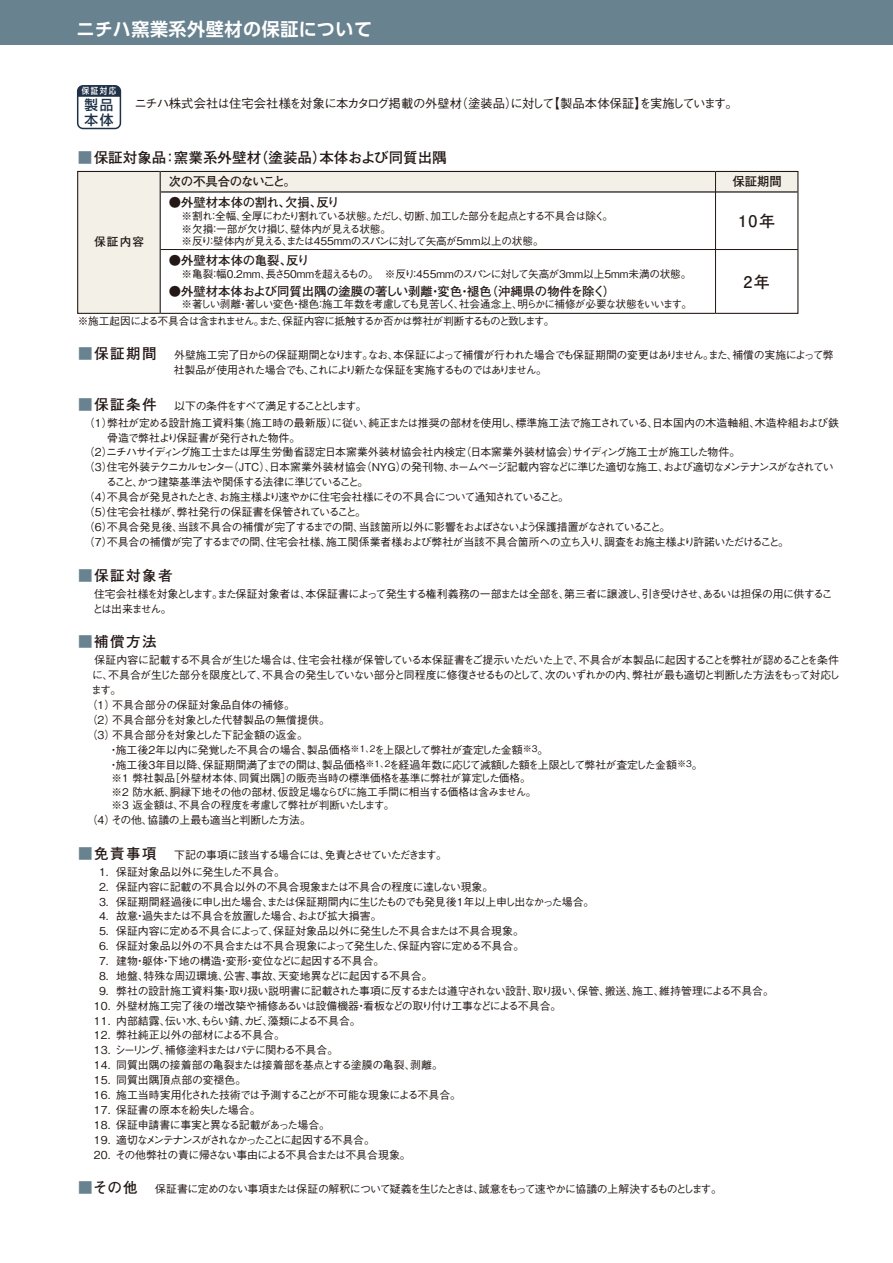
<style>
.page{position:relative;width:893px;height:1263px;background:#fff}
.page>*{position:absolute;margin:0;border:0;box-sizing:border-box;transform-origin:0 0}
.t1{font:18px "UD Shin Go Pro De Bold 90 msp RKSJ H";letter-spacing:.03em;color:#fff}
.t2{font:16.05px "Futo Go B101 Pro Bold 90 msp RKSJ H";color:#231815}
.t3{font:14.55px "Futo Go B101 Pro Bold 90 msp RKSJ H";color:#231815}
.t4{font:13.65px/15.1px "Shin Go Pro Medium 90 msp RKSJ H";color:#1e3147}
.t5{font:12.3px "Futo Go B101 Pro Bold 90 msp RKSJ H";letter-spacing:-.01em;color:#231815}
.t6{font:12.3px "Gothic BBB Pro Medium 90 msp RKSJ H";letter-spacing:-.035em;color:#231815}
.t7{font:11.7px "Futo Go B101 Pro Bold 90 msp RKSJ H";color:#231815}
.t8{font:10.95px/14.9px "Gothic BBB Pro Medium 90 msp RKSJ H";letter-spacing:-.05em;color:#231815}
.t9{font:10.95px/14.9px "Gothic BBB Pro Medium 90 msp RKSJ H";letter-spacing:-.085em;color:#231815}
.t10{font:10.95px "Gothic BBB Pro Medium 90 msp RKSJ H";letter-spacing:-.03em;color:#231815}
.t11{font:10.95px "Gothic BBB Pro Medium 90 msp RKSJ H";color:#231815}
.t12{font:10.95px "Gothic BBB Pro Medium 90 msp RKSJ H";letter-spacing:-.095em;color:#231815}
.t13{font:10.95px/17px "Gothic BBB Pro Medium 90 msp RKSJ H";letter-spacing:-.025em;color:#231815}
.t14{font:10.95px "Gothic BBB Pro Medium 90 msp RKSJ H";letter-spacing:-.015em;color:#231815}
.t15{font:10.95px "Gothic BBB Pro Medium 90 msp RKSJ H";letter-spacing:-.08em;color:#231815}
.t16{font:10.95px "Gothic BBB Pro Medium 90 msp RKSJ H";letter-spacing:-.005em;color:#231815}
.t17{font:10.95px "Gothic BBB Pro Medium 90 msp RKSJ H";letter-spacing:-.02em;color:#231815}
.t18{font:10.95px "Gothic BBB Pro Medium 90 msp RKSJ H";letter-spacing:-.11em;color:#231815}
.t19{font:10.95px "Gothic BBB Pro Medium 90 msp RKSJ H";letter-spacing:-.145em;color:#231815}
.t20{font:10.95px "Gothic BBB Pro Medium 90 msp RKSJ H";letter-spacing:-.075em;color:#231815}
.t21{font:10.65px/13.5px "Gothic BBB Pro Medium 90 msp RKSJ H";letter-spacing:-.03em;color:#231815}
.t22{font:10.65px/12.8px "Gothic BBB Pro Medium 90 msp RKSJ H";letter-spacing:-.08em;color:#231815}
.t23{font:10.65px "Gothic BBB Pro Medium 90 msp RKSJ H";letter-spacing:-.085em;color:#231815}
.t24{font:10.65px "Gothic BBB Pro Medium 90 msp RKSJ H";letter-spacing:-.075em;color:#231815}
.t25{font:8.7px "Shin Go Pro Medium 90 msp RKSJ H";color:#fff;scale:.86 1}
.s1{color:#69828f}
.s2{font-family:"Futo Go B101 Pro Bold 90 msp RKSJ H";font-size:14.55px;color:#69828f}
.s3{font-family:"Futo Go B101 Pro Bold 90 msp RKSJ H";font-size:14.55px}
.s4{font-size:9px}
</style>
<div class="page">
<div style="left:78px;top:171px;width:720px;height:21px;background:#f3f0e8"></div>
<div style="left:78px;top:171px;width:82px;height:142px;background:#f3f0e8"></div>
<div style="left:77px;top:171px;width:721px;height:143px;border:1px solid #231815"></div>
<hr style="left:160px;top:171px;width:1px;height:142px;background:#231815">
<hr style="left:160px;top:191px;width:638px;height:2px;background:#231815">
<hr style="left:715px;top:171px;width:1px;height:142px;background:#231815">
<hr style="left:160px;top:249px;width:638px;height:1px;background:#231815">
<div style="left:77px;top:85px;width:44px;height:44px;border:2px solid #1e3147;border-radius:5px"></div>
<svg style="left:78px;top:86px;width:42px;height:11px"></svg>
<div style="left:0;top:0;width:893px;height:45px;background:#69828f"></div>
<h1 class="t1" style="left:76px;top:23px;width:297px">ニチハ窯業系外壁材の保証について</h1>
<p class="t25" style="left:82px;top:88px;width:42px">保証対応</p>
<p class="t4" style="left:85px;top:99px;width:30px">製品本体</p>
<p class="t6" style="left:134px;top:99px;width:605px">ニチハ株式会社は住宅会社様を対象に本カタログ掲載の外壁材（塗装品）に対して【製品本体保証】を実施しています。</p>
<h3 class="t3" style="left:78px;top:152px;width:371px"><span class="s1">■</span>保証対象品：窯業系外壁材（塗装品）本体および同質出隅</h3>
<p class="t5" style="left:169px;top:177px;width:129px">次の不具合のないこと。</p>
<p class="t5" style="left:732px;top:177px;width:51px">保証期間</p>
<p class="t5" style="left:169px;top:198px;width:172px">●外壁材本体の割れ、欠損、反り</p>
<p class="t22" style="left:182px;top:211px;width:433px">※割れ：全幅、全厚にわたり割れている状態。ただし、切断、加工した部分を起点とする不具合は除く。※欠損：一部が欠け損じ、壁体内が見える状態。</p>
<h2 class="t2" style="left:738px;top:215px;width:39px">10年</h2>
<p class="t7" style="left:94px;top:238px;width:52px">保証内容</p>
<p class="t21" style="left:182px;top:235px;width:364px">※反り：壁体内が見える、または455mmのスパンに対して矢高が5mm以上の状態。</p>
<p class="t5" style="left:169px;top:256px;width:142px">●外壁材本体の亀裂、反り</p>
<p class="t21" style="left:182px;top:268px;width:511px">※亀裂：幅0.2mm、長さ50mmを超えるもの。　※反り：455ｍｍのスパンに対して矢高が3mm以上5mm未満の状態。</p>
<p class="t5" style="left:169px;top:286px;width:448px">●外壁材本体および同質出隅の塗膜の著しい剥離・変色・褪色（沖縄県の物件を除く）</p>
<p class="t23" style="left:182px;top:300px;width:512px">※著しい剥離・著しい変色・褪色：施工年数を考慮しても見苦しく、社会通念上、明らかに補修が必要な状態をいいます。</p>
<h2 class="t2" style="left:743px;top:276px;width:28px">2年</h2>
<p class="t24" style="left:78px;top:317px;width:478px">※施工起因による不具合は含まれません。また、保証内容に抵触するか否かは弊社が判断するものと致します。</p>
<p class="t9" style="left:174px;top:349px;width:662px;text-indent:-96px"><span class="s2">■</span> <span class="s3">保証期間　</span>外壁施工完了日からの保証期間となります。なお、本保証によって補償が行われた場合でも保証期間の変更はありません。また、補償の実施によって弊社製品が使用された場合でも、これにより新たな保証を実施するものではありません。</p>
<p class="t13" style="left:84px;top:399px;width:757px;text-indent:-6px"><span class="s2">■</span> <span class="s3">保証条件　</span>以下の条件をすべて満足することとします。<br>（1）弊社が定める設計施工資料集（施工時の最新版）に従い、純正または推奨の部材を使用し、標準施工法で施工されている、日本国内の木造軸組、木造枠組および鉄</p>
<p class="t20" style="left:107px;top:433px;width:195px">骨造で弊社より保証書が発行された物件。</p>
<p class="t11" style="left:84px;top:448px;width:658px">（2）ニチハサイディング施工士または厚生労働省認定日本窯業外装材協会社内検定（日本窯業外装材協会）サイディング施工士が施工した物件。</p>
<p class="t9" style="left:84px;top:461px;width:751px">（3）住宅外装テクニカルセンター（JTC）、日本窯業外装材協会（NYG）の発刊物、ホームページ記載内容などに準じた適切な施工、および適切なメンテナンスがなされてい</p>
<p class="t8" style="left:106px;top:476px;width:264px">ること、かつ建築基準法や関係する法律に準じていること。</p>
<p class="t15" style="left:84px;top:493px;width:487px">（4）不具合が発見されたとき、お施主様より速やかに住宅会社様にその不具合について通知されていること。</p>
<p class="t10" style="left:84px;top:508px;width:284px">（5）住宅会社様が、弊社発行の保証書を保管されていること。</p>
<p class="t8" style="left:84px;top:521px;width:588px">（6）不具合発見後、当該不具合の補償が完了するまでの間、当該箇所以外に影響をおよぼさないよう保護措置がなされていること。</p>
<p class="t10" style="left:84px;top:537px;width:707px">（7）不具合の補償が完了するまでの間、住宅会社様、施工関係業者様および弊社が当該不具合箇所への立ち入り、調査をお施主様より許諾いただけること。</p>
<h3 class="t3" style="left:78px;top:570px;width:96px"><span class="s1">■</span>保証対象者</h3>
<p class="t8" style="left:92px;top:588px;width:742px">住宅会社様を対象とします。また保証対象者は、本保証書によって発生する権利義務の一部または全部を、第三者に譲渡し、引き受けさせ、あるいは担保の用に供することは出来ません。</p>
<h3 class="t3" style="left:78px;top:636px;width:80px"><span class="s1">■</span>補償方法</h3>
<p class="t8" style="left:95px;top:654px;width:746px">保証内容に記載する不具合が生じた場合は、住宅会社様が保管している本保証書をご提示いただいた上で、不具合が本製品に起因することを弊社が認めることを条件</p>
<p class="t12" style="left:92px;top:671px;width:750px">に、不具合が生じた部分を限度として、不具合の発生していない部分と同程度に修復させるものとして、次のいずれかの内、弊社が最も適切と判断した方法をもって対応し</p>
<p class="t8" style="left:91px;top:684px;width:32px">ます。</p>
<p class="t11" style="left:87px;top:701px;width:210px">（1）不具合部分の保証対象品自体の補修。</p>
<p class="t11" style="left:87px;top:716px;width:245px">（2）不具合部分を対象とした代替製品の無償提供。</p>
<p class="t11" style="left:87px;top:731px;width:223px">（3）不具合部分を対象とした下記金額の返金。</p>
<p class="t16" style="left:108px;top:745px;width:442px">・施工後2年以内に発覚した不具合の場合、製品価格<span class="s4">※1、2</span>を上限として弊社が査定した金額<span class="s4">※3</span>。</p>
<p class="t8" style="left:108px;top:759px;width:596px">・施工後3年目以降、保証期間満了までの間は、製品価格<span class="s4">※1、2</span>を経過年数に応じて減額した額を上限として弊社が査定した金額<span class="s4">※3</span>。</p>
<p class="t21" style="left:112px;top:773px;width:426px">※1 弊社製品［外壁材本体、同質出隅］の販売当時の標準価格を基準に弊社が算定した価格。※2 防水紙、胴縁下地その他の部材、仮設足場ならびに施工手間に相当する価格は含みません。※3 返金額は、不具合の程度を考慮して弊社が判断いたします。</p>
<p class="t8" style="left:87px;top:814px;width:226px">（4）その他、協議の上最も適当と判断した方法。</p>
<p class="t18" style="left:78px;top:850px;width:370px"><span class="s2">■</span><span class="s3">免責事項　</span>下記の事項に該当する場合には、免責とさせていただきます。</p>
<p class="t11" style="left:99px;top:868px;width:187px">1. 保証対象品以外に発生した不具合。</p>
<p class="t10" style="left:99px;top:882px;width:396px">2. 保証内容に記載の不具合以外の不具合現象または不具合の程度に達しない現象。</p>
<p class="t8" style="left:99px;top:895px;width:497px">3. 保証期間経過後に申し出た場合、または保証期間内に生じたものでも発見後1年以上申し出なかった場合。</p>
<p class="t8" style="left:99px;top:910px;width:284px">4. 故意・過失または不具合を放置した場合、および拡大損害。</p>
<p class="t17" style="left:99px;top:927px;width:426px">5. 保証内容に定める不具合によって、保証対象品以外に発生した不具合または不具合現象。</p>
<p class="t14" style="left:99px;top:942px;width:427px">6. 保証対象品以外の不具合または不具合現象によって発生した、保証内容に定める不具合。</p>
<p class="t14" style="left:99px;top:957px;width:287px">7. 建物・躯体・下地の構造・変形・変位などに起因する不具合。</p>
<p class="t11" style="left:99px;top:972px;width:335px">8. 地盤、特殊な周辺環境、公害、事故、天変地異などに起因する不具合。</p>
<p class="t8" style="left:99px;top:985px;width:676px">9. 弊社の設計施工資料集・取り扱い説明書に記載された事項に反するまたは遵守されない設計、取り扱い、保管、搬送、施工、維持管理による不具合。</p>
<p class="t10" style="left:94px;top:1001px;width:469px">10. 外壁材施工完了後の増改築や補修あるいは設備機器・看板などの取り付け工事などによる不具合。</p>
<p class="t8" style="left:94px;top:1015px;width:268px">11. 内部結露、伝い水、もらい錆、カビ、藻類による不具合。</p>
<p class="t11" style="left:94px;top:1031px;width:192px">12. 弊社純正以外の部材による不具合。</p>
<p class="t12" style="left:94px;top:1046px;width:246px">13. シーリング、補修塗料またはパテに関わる不具合。</p>
<p class="t10" style="left:94px;top:1061px;width:350px">14. 同質出隅の接着部の亀裂または接着部を基点とする塗膜の亀裂、剥離。</p>
<p class="t11" style="left:94px;top:1076px;width:154px">15. 同質出隅頂点部の変褪色。</p>
<p class="t8" style="left:94px;top:1089px;width:369px">16. 施工当時実用化された技術では予測することが不可能な現象による不具合。</p>
<p class="t10" style="left:94px;top:1106px;width:168px">17. 保証書の原本を紛失した場合。</p>
<p class="t8" style="left:94px;top:1119px;width:238px">18. 保証申請書に事実と異なる記載があった場合。</p>
<p class="t19" style="left:94px;top:1135px;width:283px">19. 適切なメンテナンスがされなかったことに起因する不具合。</p>
<p class="t8" style="left:94px;top:1148px;width:318px">20. その他弊社の責に帰さない事由による不具合または不具合現象。</p>
<p class="t9" style="left:78px;top:1183px;width:645px"><span class="s2">■</span><span class="s3">その他　</span>保証書に定めのない事項または保証の解釈について疑義を生じたときは、誠意をもって速やかに協議の上解決するものとします。</p>
</div>
